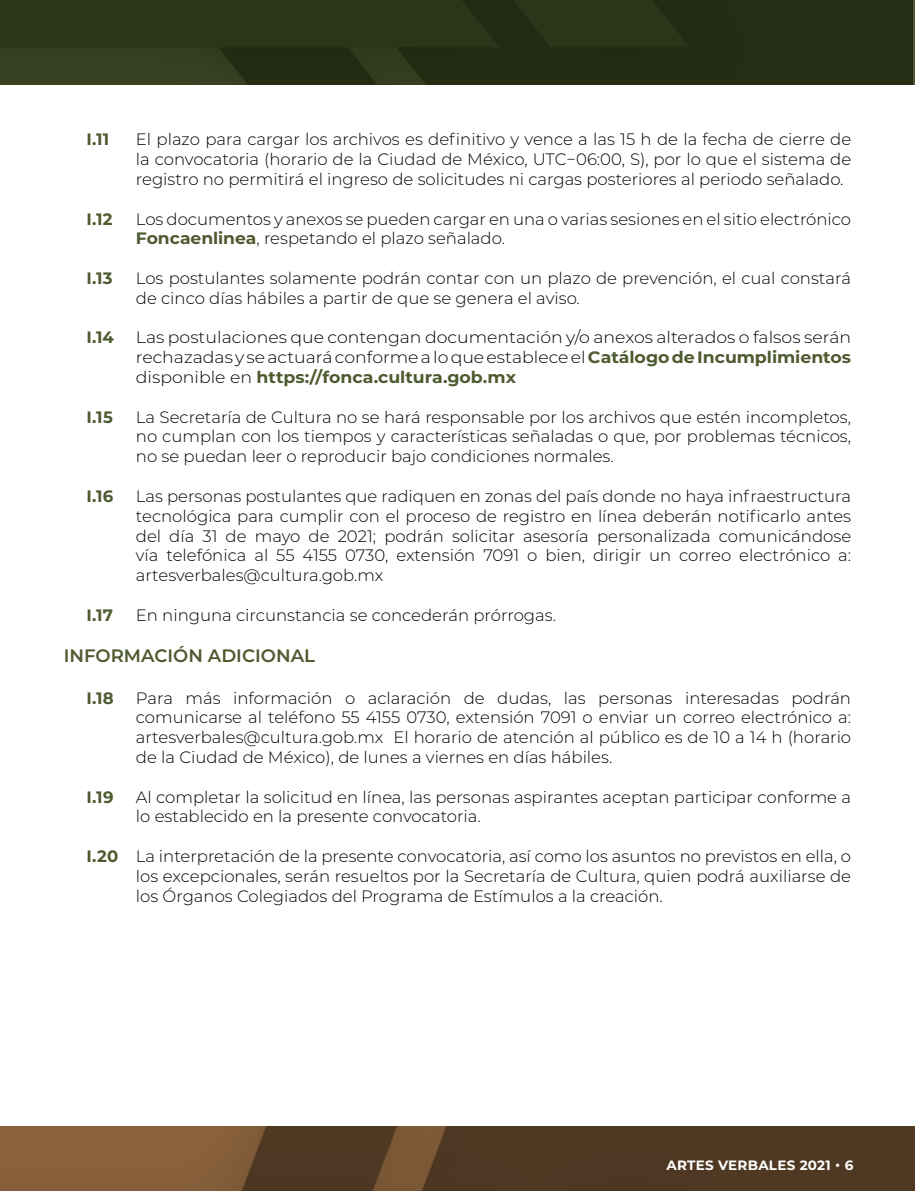
<style>
.page{position:relative;width:915px;height:1191px;background:#fff}
.page>*{position:absolute;margin:0;border:0;box-sizing:border-box;transform-origin:0 0}
.t1{font:600 18px "Montserrat";color:#4e5a30}
.t2{font:300 16.5px/19.8px "Montserrat";color:#000;text-align:justify}
.t3{font:300 16.5px/19.8px "Montserrat";color:#000;text-align:justify;scale:1.05 1}
.t4{font:700 16.5px "Montserrat";letter-spacing:.01em;color:#4e5a30}
.t5{font:700 13.5px "Montserrat";letter-spacing:.02em;color:#fff}
.s1{font-weight:700;color:#4e5a30}
</style>
<div class="page">
<img style="left:914px;top:0;width:1px;height:84px">
<svg style="left:1px;top:1126px;width:913px;height:65px;fill:#503923"></svg>
<img style="left:0;top:0;width:912px;height:84px">
<p class="t4" style="left:86px;top:128px;width:24px">I.11</p>
<p class="t2" style="left:136px;top:129px;width:716px">El plazo para cargar los archivos es definitivo y vence a las 15 h de la fecha de cierre de la convocatoria (horario de la Ciudad de México, UTC−06:00, S), por lo que el sistema de registro no permitirá el ingreso de solicitudes ni cargas posteriores al periodo señalado.</p>
<p class="t4" style="left:86px;top:207px;width:28px">I.12</p>
<p class="t2" style="left:136px;top:208px;width:716px">Los documentos y anexos se pueden cargar en una o varias sesiones en el sitio electrónico<br><span class="s1">Foncaenlinea</span>, respetando el plazo señalado.</p>
<p class="t4" style="left:86px;top:266px;width:28px">I.13</p>
<p class="t2" style="left:136px;top:268px;width:716px">Los postulantes solamente podrán contar con un plazo de prevención, el cual constará de cinco días hábiles a partir de que se genera el aviso.</p>
<p class="t4" style="left:86px;top:326px;width:29px">I.14</p>
<p class="t3" style="left:136px;top:327px;width:682px">Las postulaciones que contengan documentación y/o anexos alterados o falsos serán rechazadas y se actuará conforme a lo que establece el <span class="s1">Catálogo de Incumplimientos </span>disponible en <span class="s1">https://fonca.cultura.gob.mx</span></p>
<p class="t4" style="left:86px;top:405px;width:28px">I.15</p>
<p class="t2" style="left:136px;top:406px;width:716px">La Secretaría de Cultura no se hará responsable por los archivos que estén incompletos, no cumplan con los tiempos y características señaladas o que, por problemas técnicos, no se puedan leer o reproducir bajo condiciones normales.</p>
<p class="t4" style="left:86px;top:484px;width:29px">I.16</p>
<p class="t2" style="left:136px;top:485px;width:716px">Las personas postulantes que radiquen en zonas del país donde no haya infraestructura tecnológica para cumplir con el proceso de registro en línea deberán notificarlo antes del día 31 de mayo de 2021; podrán solicitar asesoría personalizada comunicándose vía telefónica al 55 4155 0730, extensión 7091 o bien, dirigir un correo electrónico a: artesverbales@cultura.gob.mx</p>
<p class="t4" style="left:86px;top:603px;width:28px">I.17</p>
<p class="t2" style="left:136px;top:604px;width:421px">En ninguna circunstancia se concederán prórrogas.</p>
<p class="t1" style="left:64px;top:643px;width:252px">INFORMACIÓN ADICIONAL</p>
<p class="t4" style="left:86px;top:686px;width:29px">I.18</p>
<p class="t2" style="left:136px;top:687px;width:716px">Para más información o aclaración de dudas, las personas interesadas podrán comunicarse al teléfono 55 4155 0730, extensión 7091 o enviar un correo electrónico a: artesverbales@cultura.gob.mx El horario de atención al público es de 10 a 14 h (horario de la Ciudad de México), de lunes a viernes en días hábiles.</p>
<p class="t4" style="left:86px;top:785px;width:29px">I.19</p>
<p class="t2" style="left:136px;top:786px;width:716px">Al completar la solicitud en línea, las personas aspirantes aceptan participar conforme a lo establecido en la presente convocatoria.</p>
<p class="t2" style="left:136px;top:845px;width:716px;text-indent:-50px"><span class="s1">I.20</span> La interpretación de la presente convocatoria, así como los asuntos no previstos en ella, o los excepcionales, serán resueltos por la Secretaría de Cultura, quien podrá auxiliarse de los Órganos Colegiados del Programa de Estímulos a la creación.</p>
<p class="t5" style="left:666px;top:1155px;width:188px">ARTES VERBALES 2021 • 6</p>
</div>
